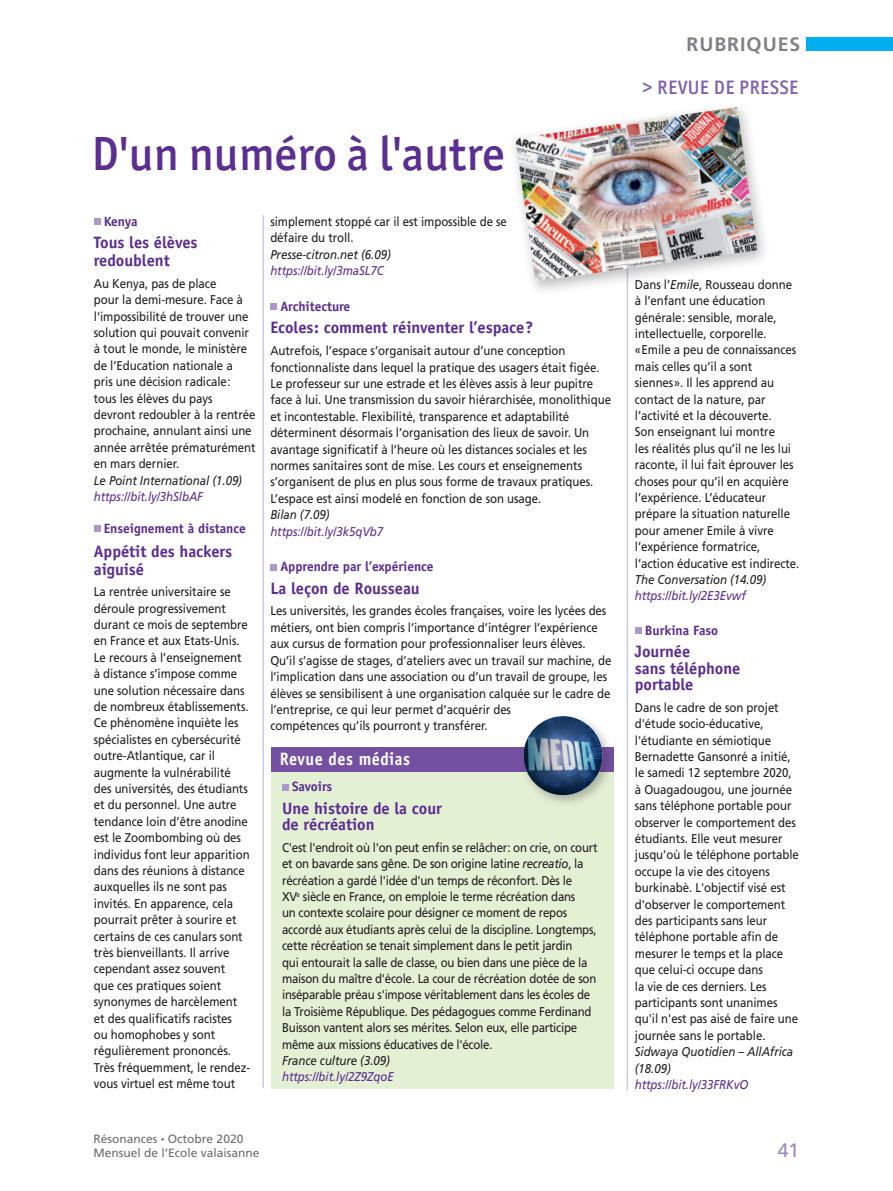
<style>
.page{position:relative;width:893px;height:1191px;background:#fff}
.page>*{position:absolute;margin:0;border:0;box-sizing:border-box;transform-origin:0 0}
.t1{font:500 48px "Officina San ITC";color:#5b2e91}
.t2{font:500 19.5px "Officina San ITC";letter-spacing:.02em;color:#8161aa}
.t3{font:700 19.5px "Frutiger";letter-spacing:.05em;color:#808285}
.t4{font:19.5px "Univers LT Std";color:#9c85bd}
.t5{font:700 18px "Officina Sans";letter-spacing:.03em;color:#fff;scale:.9 1}
.t6{font:700 16.5px/16.4px "Officina Sans";letter-spacing:-.005em;color:#5b2e91}
.t7{font:700 13.5px "Officina Sans";letter-spacing:-.005em;color:#5b2e91}
.t8{font:12.75px/16.4px "Frutiger";letter-spacing:-.005em;color:#231f20;scale:.9 1}
.t9{font:italic 12.75px/16.4px "Frutiger";letter-spacing:-.005em;color:#231f20;scale:.9 1}
.t10{font:italic 12.75px "Frutiger";letter-spacing:-.005em;color:#5b2e91;scale:.9 1}
.t11{font:12px/14.4px "Frutiger";color:#6c6d70}
.s1{font-style:italic}
.s2{font-size:7.5px}
</style>
<div class="page">
<div style="left:806px;top:37px;width:87px;height:14px;background:#00aeef"></div>
<div style="left:94px;top:218px;width:6px;height:7px;background:#ac99c9"></div>
<svg style="left:94px;top:525px;width:6px;height:6px"></svg>
<div style="left:270px;top:303px;width:7px;height:7px;background:#ac99c9"></div>
<div style="left:270px;top:564px;width:7px;height:6px;background:#ac99c9"></div>
<div style="left:635px;top:627px;width:6px;height:7px;background:#ac99c9"></div>
<hr style="left:262px;top:215px;width:2px;height:872px;background:#d0c7e2">
<hr style="left:627px;top:202px;width:1px;height:888px;background:#d0c7e2">
<div style="left:507px;top:101px;width:264px;height:196px;background:#231f20;opacity:.3"></div>
<img style="left:515px;top:107px;width:242px;height:174px">
<div style="left:271px;top:759px;width:343px;height:330px;background:#e4f0d4"></div>
<svg style="left:282px;top:784px;width:6px;height:6px"></svg>
<div style="left:271px;top:747px;width:343px;height:24px;background:#7450a0"></div>
<div style="left:519px;top:712px;width:96px;height:95px;background:#231f20;opacity:.3"></div>
<img style="left:523px;top:716px;width:79px;height:79px">
<h1 class="t1" style="left:91px;top:126px;width:415px">D'un numéro à l'autre</h1>
<p class="t7" style="left:104px;top:213px;width:35px">Kenya</p>
<p class="t6" style="left:94px;top:233px;width:105px;line-height:18px">Tous les élèves redoublent</p>
<p class="t8" style="left:94px;top:275px;width:181px">Au Kenya, pas de place<br>pour la demi-mesure. Face à l'impossibilité de trouver une solution qui pouvait convenir à tout le monde, le ministère de l’Education nationale a<br>pris une décision radicale: tous les élèves du pays devront redoubler à la rentrée prochaine, annulant ainsi une année arrêtée prématurément en mars dernier.</p>
<p class="t9" style="left:94px;top:472px;width:166px">Le Point International (1.09)</p>
<p class="t10" style="left:94px;top:489px;width:123px">https://bit.ly/3hSlbAF</p>
<p class="t7" style="left:104px;top:519px;width:143px">Enseignement à distance</p>
<p class="t6" style="left:94px;top:542px;width:140px;line-height:18px">Appétit des hackers aiguisé</p>
<p class="t8" style="left:94px;top:583px;width:175px">La rentrée universitaire se déroule progressivement durant ce mois de septembre en France et aux Etats-Unis.<br>Le recours à l’enseignement à distance s’impose comme une solution nécessaire dans de nombreux établissements.<br>Ce phénomène inquiète les spécialistes en cybersécurité outre-Atlantique, car il augmente la vulnérabilité des universités, des étudiants et du personnel. Une autre tendance loin d’être anodine est le Zoombombing où des individus font leur apparition dans des réunions à distance auxquelles ils ne sont pas invités. En apparence, cela pourrait prêter à sourire et certains de ces canulars sont très bienveillants. Il arrive cependant assez souvent<br>que ces pratiques soient synonymes de harcèlement et des qualificatifs racistes<br>ou homophobes y sont régulièrement prononcés.<br>Très fréquemment, le rendez&shy;vous virtuel est même tout</p>
<p class="t8" style="left:270px;top:213px;width:264px">simplement stoppé car il est impossible de se défaire du troll.</p>
<p class="t9" style="left:270px;top:246px;width:135px">Presse-citron.net (6.09)</p>
<p class="t10" style="left:270px;top:263px;width:128px">https://bit.ly/3maSL7C</p>
<p class="t7" style="left:280px;top:298px;width:72px">Architecture</p>
<p class="t6" style="left:270px;top:319px;width:264px">Ecoles: comment réinventer l’espace?</p>
<p class="t8" style="left:270px;top:342px;width:380px">Autrefois, l’espace s’organisait autour d’une conception fonctionnaliste dans lequel la pratique des usagers était figée.<br>Le professeur sur une estrade et les élèves assis à leur pupitre face à lui. Une transmission du savoir hiérarchisée, monolithique et incontestable. Flexibilité, transparence et adaptabilité déterminent désormais l’organisation des lieux de savoir. Un avantage significatif à l’heure où les distances sociales et les normes sanitaires sont de mise. Les cours et enseignements s’organisent de plus en plus sous forme de travaux pratiques.<br>L’espace est ainsi modelé en fonction de son usage.</p>
<p class="t9" style="left:270px;top:506px;width:67px">Bilan (7.09)</p>
<p class="t10" style="left:270px;top:523px;width:127px">https://bit.ly/3k5qVb7</p>
<p class="t7" style="left:280px;top:558px;width:155px">Apprendre par l’expérience</p>
<p class="t6" style="left:270px;top:580px;width:151px">La leçon de Rousseau</p>
<p class="t8" style="left:270px;top:603px;width:381px">Les universités, les grandes écoles françaises, voire les lycées des métiers, ont bien compris l’importance d’intégrer l’expérience aux cursus de formation pour professionnaliser leurs élèves.<br>Qu’il s’agisse de stages, d’ateliers avec un travail sur machine, de l’implication dans une association ou d’un travail de groupe, les élèves se sensibilisent à une organisation calquée sur le cadre de l’entreprise, ce qui leur permet d’acquérir des<br>compétences qu’ils pourront y transférer.</p>
<h3 class="t5" style="left:280px;top:748px;width:146px">Revue des médias</h3>
<p class="t7" style="left:292px;top:778px;width:42px">Savoirs</p>
<p class="t6" style="left:282px;top:799px;width:161px">Une histoire de la cour de récréation</p>
<p class="t8" style="left:282px;top:839px;width:352px">C'est l'endroit où l'on peut enfin se relâcher: on crie, on court et on bavarde sans gêne. De son origine latine <span class="s1">recreatio</span>, la récréation a gardé l'idée d'un temps de réconfort. Dès le<br>XV<sup>e</sup> siècle en France, on emploie le terme récréation dans<br>un contexte scolaire pour désigner ce moment de repos accordé aux étudiants après celui de la discipline. Longtemps, cette récréation se tenait simplement dans le petit jardin<br>qui entourait la salle de classe, ou bien dans une pièce de la maison du maître d'école. La cour de récréation dotée de son inséparable préau s'impose véritablement dans les écoles de la Troisième République. Des pédagogues comme Ferdinand Buisson vantent alors ses mérites. Selon eux, elle participe même aux missions éducatives de l'école.</p>
<p class="t9" style="left:282px;top:1052px;width:121px">France culture (3.09)</p>
<p class="t10" style="left:282px;top:1069px;width:126px">https://bit.ly/2Z9ZqoE</p>
<p class="t11" style="left:94px;top:1131px;width:168px">Résonances <span class="s2">•</span> Octobre 2020<br>Mensuel de l’Ecole valaisanne</p>
<h2 class="t3" style="left:686px;top:33px;width:115px">RUBRIQUES</h2>
<h2 class="t2" style="left:643px;top:76px;width:157px">&gt; REVUE DE PRESSE</h2>
<p class="t8" style="left:635px;top:276px;width:184px">Dans l’<span class="s1">Emile</span>, Rousseau donne à l’enfant une éducation générale: sensible, morale, intellectuelle, corporelle. «Emile a peu de connaissances mais celles qu’il a sont siennes». Il les apprend au contact de la nature, par l’activité et la découverte.<br>Son enseignant lui montre<br>les réalités plus qu’il ne les lui raconte, il lui fait éprouver les choses pour qu’il en acquière l’expérience. L’éducateur prépare la situation naturelle pour amener Emile à vivre l’expérience formatrice, l’action éducative est indirecte.</p>
<p class="t9" style="left:635px;top:571px;width:147px">The Conversation (14.09)</p>
<p class="t10" style="left:635px;top:588px;width:125px">https://bit.ly/2E3Evwf</p>
<p class="t7" style="left:645px;top:622px;width:75px">Burkina Faso</p>
<p class="t6" style="left:635px;top:643px;width:107px">Journée<br>sans téléphone portable</p>
<p class="t8" style="left:635px;top:699px;width:184px">Dans le cadre de son projet d'étude socio-éducative, l'étudiante en sémiotique<br>Bernadette Gansonré a initié, le samedi 12 septembre 2020, à Ouagadougou, une journée sans téléphone portable pour observer le comportement des étudiants. Elle veut mesurer jusqu'où le téléphone portable occupe la vie des citoyens burkinabè. L'objectif visé est d'observer le comportement des participants sans leur téléphone portable afin de mesurer le temps et la place que celui-ci occupe dans<br>la vie de ces derniers. Les participants sont unanimes qu'il n'est pas aisé de faire une journée sans le portable.</p>
<p class="t9" style="left:635px;top:1043px;width:178px">Sidwaya Quotidien – AllAfrica (18.09)</p>
<p class="t10" style="left:635px;top:1077px;width:128px">https://bit.ly/33FRKvO</p>
<h2 class="t4" style="left:778px;top:1138px;width:23px">41</h2>
</div>
